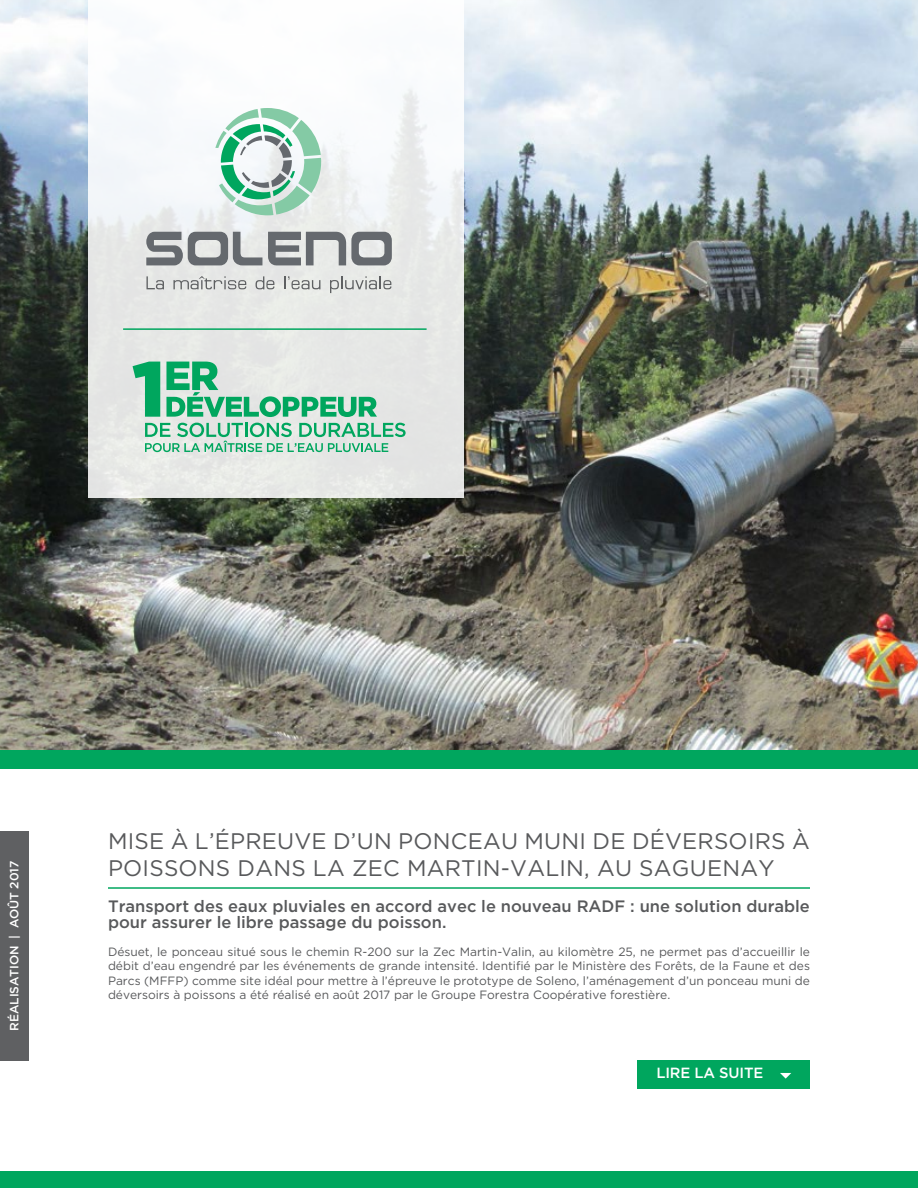
<style>
.page{position:relative;width:918px;height:1188px;background:#fff}
.page>*{position:absolute;margin:0;border:0;box-sizing:border-box;transform-origin:0 0}
.t1{font:22.5px/27px "Gotham HTF";letter-spacing:.01em;color:#58595b}
.t2{font:500 16.5px/16.5px "Gotham HTF";color:#58595b}
.t3{font:500 14.7px "Gotham HTF";letter-spacing:-.01em;color:#fff}
.t4{font:12px/14.4px "Gotham HTF";color:#58595b;text-align:justify}
.t5{font:500 12px "Gotham HTF";letter-spacing:-.01em;color:#fff}
</style>
<div class="page">
<img style="left:0;top:0;width:918px;height:750px">
<div style="left:0;top:1171px;width:918px;height:17px;background:#00a65e"></div>
<div style="left:0;top:750px;width:918px;height:19px;background:#00a65e"></div>
<div style="left:89px;top:0;width:375px;height:498px;background:linear-gradient(to bottom,#fcfeff,#dfe1de)"></div>
<div style="left:638px;top:1061px;width:172px;height:28px;background:#00a65e"></div>
<hr style="left:123px;top:328px;width:304px;height:2px;background:#00a65e">
<hr style="left:108px;top:887px;width:702px;height:2px;background:#00a65e">
<svg style="left:215px;top:108px;width:107px;height:107px"></svg>
<svg style="left:268px;top:232px;width:124px;height:33px;background:#9da0a3"></svg>
<svg style="left:146px;top:232px;width:116px;height:33px;background:#a0a3a5"></svg>
<svg style="left:146px;top:276px;width:18px;height:13px"></svg>
<svg style="left:173px;top:276px;width:73px;height:13px"></svg>
<svg style="left:256px;top:276px;width:18px;height:13px"></svg>
<svg style="left:284px;top:276px;width:36px;height:13px"></svg>
<svg style="left:330px;top:276px;width:61px;height:17px"></svg>
<svg style="left:133px;top:362px;width:27px;height:55px"></svg>
<svg style="left:166px;top:362px;width:211px;height:55px;background:#9ed3bb"></svg>
<svg style="left:145px;top:423px;width:261px;height:29px;background:#a0d3bc"></svg>
<div style="left:0;top:831px;width:28px;height:230px;background:#5f6062"></div>
<svg style="left:780px;top:1073px;width:11px;height:6px"></svg>
<p class="t5" style="left:7px;top:1031px;width:171px;rotate:-90deg">RÉALISATION | AOÛT 2017</p>
<h1 class="t1" style="left:108px;top:827px;width:703px">MISE À L’ÉPREUVE D’UN PONCEAU MUNI DE DÉVERSOIRS À<br>POISSONS DANS LA ZEC MARTIN-VALIN, AU SAGUENAY</h1>
<h2 class="t2" style="left:108px;top:897px;width:703px">Transport des eaux pluviales en accord avec le nouveau RADF : une solution durable pour assurer le libre passage du poisson.</h2>
<p class="t4" style="left:108px;top:944px;width:704px">Désuet, le ponceau situé sous le chemin R-200 sur la Zec Martin-Valin, au kilomètre 25, ne permet pas d’accueillir le débit d’eau engendré par les événements de grande intensité. Identifié par le Ministère des Forêts, de la Faune et des Parcs (MFFP) comme site idéal pour mettre à l’épreuve le prototype de Soleno, l’aménagement d’un ponceau muni de déversoirs à poissons a été réalisé en août 2017 par le Groupe Forestra Coopérative forestière.</p>
<p class="t3" style="left:656px;top:1065px;width:109px">LIRE LA SUITE</p>
</div>
